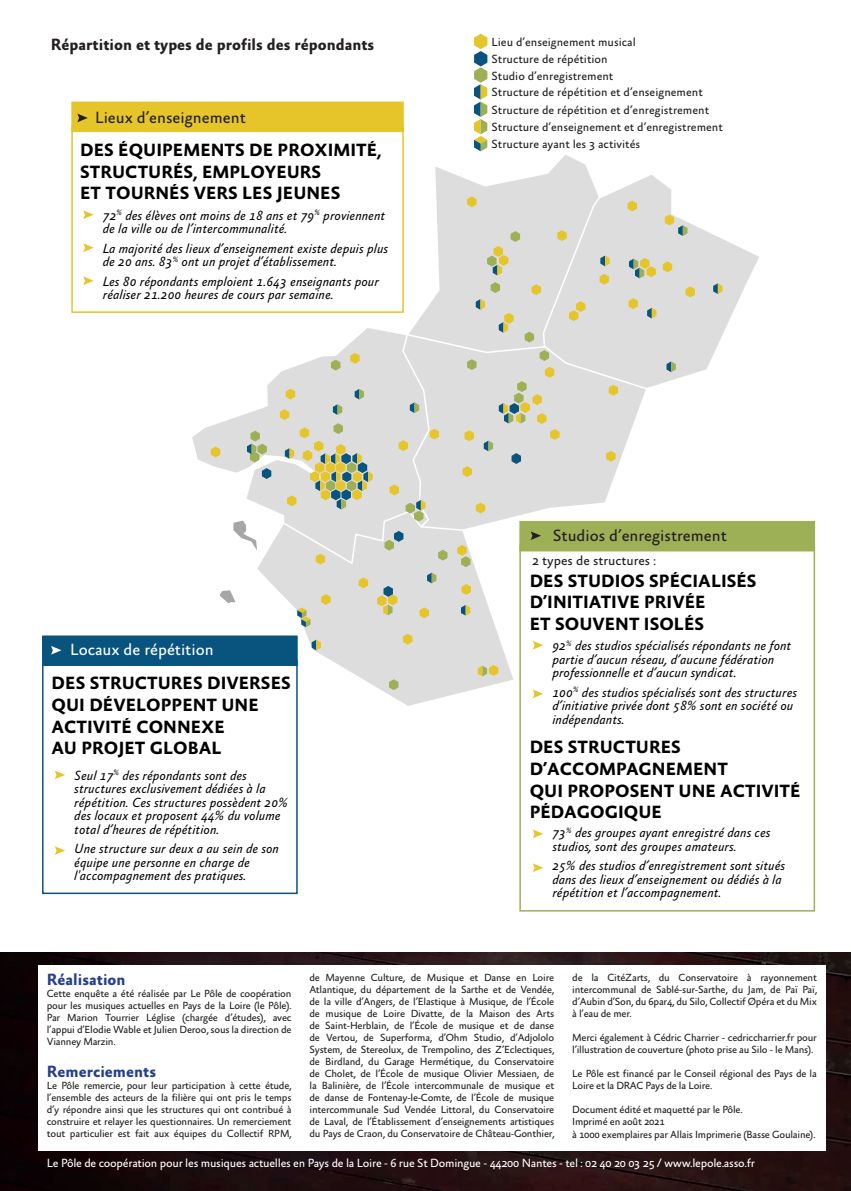
<style>
.page{position:relative;width:851px;height:1191px;background:#fff}
.page>*{position:absolute;margin:0;border:0;box-sizing:border-box;transform-origin:0 0}
.t1{font:700 18px/21.6px "Absara Sans";color:#000001}
.t2{font:16.5px "Absara Sans";color:#231f20}
.t3{font:700 16.5px "Absara Sans";color:#231f20}
.t4{font:700 16.5px "Absara Sans";color:#253f8e}
.t5{font:16.5px "Absara Sans";color:#fff}
.t6{font:italic 13.5px/13.5px "Absara Sans";color:#000001}
.t7{font:13.5px "Absara Sans";color:#231f20}
.t8{font:12px/17.2px "Absara Sans";color:#231f20}
.t9{font:12px "Absara Sans";letter-spacing:-.02em;color:#fff}
.t10{font:10.5px/12px "Absara Sans";letter-spacing:-.02em;color:#231f20;text-align:justify}
</style>
<div class="page">
<img style="left:0;top:952px;width:850px;height:239px">
<div style="left:38px;top:964px;width:787px;height:186px;background:#fff"></div>
<svg style="left:257px;top:531px;width:256px;height:175px"></svg>
<svg style="left:618px;top:175px;width:141px;height:213px"></svg>
<svg style="left:192px;top:328px;width:237px;height:236px"></svg>
<svg style="left:402px;top:334px;width:245px;height:197px"></svg>
<svg style="left:232px;top:519px;width:27px;height:35px"></svg>
<svg style="left:219px;top:590px;width:17px;height:13px"></svg>
<svg style="left:389px;top:484px;width:10px;height:11px"></svg>
<svg style="left:211px;top:446px;width:9px;height:11px"></svg>
<svg style="left:350px;top:353px;width:9px;height:11px"></svg>
<svg style="left:315px;top:553px;width:10px;height:11px"></svg>
<svg style="left:358px;top:577px;width:10px;height:11px"></svg>
<svg style="left:321px;top:594px;width:9px;height:11px"></svg>
<svg style="left:419px;top:607px;width:10px;height:11px"></svg>
<svg style="left:403px;top:633px;width:9px;height:11px"></svg>
<svg style="left:461px;top:584px;width:10px;height:11px"></svg>
<svg style="left:476px;top:502px;width:9px;height:11px"></svg>
<svg style="left:628px;top:298px;width:10px;height:11px"></svg>
<svg style="left:627px;top:200px;width:10px;height:11px"></svg>
<svg style="left:662px;top:261px;width:10px;height:11px"></svg>
<svg style="left:685px;top:286px;width:9px;height:11px"></svg>
<svg style="left:331px;top:360px;width:9px;height:10px"></svg>
<svg style="left:438px;top:550px;width:9px;height:10px"></svg>
<svg style="left:389px;top:679px;width:9px;height:11px"></svg>
<svg style="left:457px;top:545px;width:13px;height:22px"></svg>
<svg style="left:477px;top:665px;width:21px;height:11px"></svg>
<svg style="left:297px;top:607px;width:13px;height:20px"></svg>
<div style="left:43px;top:660px;width:254px;height:233px;background:#fff"></div>
<div style="left:42px;top:659px;width:256px;height:235px;border:2px solid #09547f"></div>
<div style="left:43px;top:636px;width:254px;height:29px;background:#09547f"></div>
<div style="left:42px;top:635px;width:256px;height:31px;border:2px solid #09547f"></div>
<svg style="left:55px;top:770px;width:10px;height:9px"></svg>
<svg style="left:55px;top:846px;width:10px;height:9px"></svg>
<svg style="left:51px;top:646px;width:10px;height:8px"></svg>
<div style="left:71px;top:126px;width:333px;height:187px;border:2px solid #e5c52a"></div>
<div style="left:72px;top:102px;width:331px;height:29px;background:#e5c52a"></div>
<div style="left:71px;top:102px;width:333px;height:30px;border:2px solid #e5c52a"></div>
<svg style="left:83px;top:210px;width:11px;height:9px"></svg>
<svg style="left:83px;top:243px;width:11px;height:9px"></svg>
<svg style="left:83px;top:276px;width:11px;height:9px"></svg>
<svg style="left:77px;top:114px;width:11px;height:8px"></svg>
<div style="left:519px;top:545px;width:296px;height:366px;border:2px solid #9eb055"></div>
<div style="left:520px;top:522px;width:294px;height:29px;background:#9eb055"></div>
<div style="left:519px;top:521px;width:296px;height:30px;border:2px solid #9eb055"></div>
<svg style="left:530px;top:531px;width:11px;height:9px"></svg>
<svg style="left:533px;top:641px;width:10px;height:8px"></svg>
<svg style="left:533px;top:689px;width:10px;height:9px"></svg>
<svg style="left:533px;top:829px;width:10px;height:9px"></svg>
<svg style="left:533px;top:863px;width:10px;height:9px"></svg>
<svg style="left:384px;top:531px;width:19px;height:19px"></svg>
<svg style="left:377px;top:586px;width:20px;height:29px"></svg>
<svg style="left:262px;top:468px;width:9px;height:11px"></svg>
<svg style="left:666px;top:361px;width:9px;height:11px"></svg>
<svg style="left:427px;top:572px;width:9px;height:11px"></svg>
<svg style="left:664px;top:214px;width:23px;height:22px"></svg>
<svg style="left:629px;top:258px;width:26px;height:20px"></svg>
<svg style="left:247px;top:431px;width:20px;height:31px"></svg>
<svg style="left:647px;top:308px;width:9px;height:10px"></svg>
<svg style="left:713px;top:283px;width:9px;height:11px"></svg>
<svg style="left:405px;top:500px;width:20px;height:21px"></svg>
<svg style="left:311px;top:639px;width:10px;height:11px"></svg>
<svg style="left:461px;top:605px;width:9px;height:10px"></svg>
<svg style="left:280px;top:389px;width:93px;height:120px"></svg>
<svg style="left:398px;top:34px;width:220px;height:443px"></svg>
<h2 class="t3" style="left:51px;top:36px;width:325px">Répartition et types de profils des répondants</h2>
<h2 class="t2" style="left:95px;top:108px;width:152px">Lieux d’enseignement</h2>
<h1 class="t1" style="left:80px;top:140px;width:303px">DES ÉQUIPEMENTS DE PROXIMITÉ,<br>STRUCTURÉS, EMPLOYEURS<br>ET TOURNÉS VERS LES JEUNES</h1>
<p class="t6" style="left:103px;top:209px;width:284px">72<sup>%</sup> des élèves ont moins de 18 ans et 79<sup>%</sup> proviennent de la ville ou de l’intercommunalité.</p>
<p class="t6" style="left:103px;top:242px;width:287px">La majorité des lieux d’enseignement existe depuis plus de 20 ans. 83<sup>%</sup> ont un projet d’établissement.</p>
<p class="t6" style="left:103px;top:275px;width:277px">Les 80 répondants emploient 1.643 enseignants pour réaliser 21.200 heures de cours par semaine.</p>
<h2 class="t5" style="left:70px;top:641px;width:145px">Locaux de répétition</h2>
<h1 class="t1" style="left:52px;top:673px;width:241px">DES STRUCTURES DIVERSES<br>QUI DÉVELOPPENT UNE<br>ACTIVITÉ CONNEXE<br>AU PROJET GLOBAL</h1>
<p class="t6" style="left:74px;top:769px;width:215px">Seul 17<sup>%</sup> des répondants sont des structures exclusivement dédiées à la répétition. Ces structures possèdent 20% des locaux et proposent 44% du volume total d’heures de répétition.</p>
<p class="t6" style="left:74px;top:843px;width:206px">Une structure sur deux a au sein de son équipe une personne en charge de l'accompagnement des pratiques.</p>
<p class="t8" style="left:491px;top:34px;width:146px">Lieu d’enseignement musical</p>
<p class="t8" style="left:491px;top:68px;width:213px;line-height:16.2px">Studio d’enregistrement<br>Structure de répétition et d’enseignement</p>
<p class="t8" style="left:491px;top:101px;width:233px">Structure de répétition et d’enregistrement<br>Structure d’enseignement et d’enregistrement<br>Structure ayant les 3 activités</p>
<p class="t8" style="left:491px;top:51px;width:117px">Structure de répétition</p>
<h2 class="t2" style="left:552px;top:527px;width:175px">Studios d’enregistrement</h2>
<p class="t7" style="left:532px;top:553px;width:125px">2 types de structures :</p>
<h1 class="t1" style="left:529px;top:571px;width:228px">DES STUDIOS SPÉCIALISÉS<br>D’INITIATIVE PRIVÉE<br>ET SOUVENT ISOLÉS</h1>
<p class="t6" style="left:552px;top:639px;width:240px">92<sup>%</sup> des studios spécialisés répondants ne font partie d’aucun réseau, d’aucune fédération professionnelle et d’aucun syndicat.</p>
<p class="t6" style="left:552px;top:686px;width:246px">100<sup>%</sup> des studios spécialisés sont des structures d’initiative privée dont 58% sont en société ou indépendants.</p>
<h1 class="t1" style="left:529px;top:737px;width:272px">DES STRUCTURES<br>D’ACCOMPAGNEMENT<br>QUI PROPOSENT UNE ACTIVITÉ<br>PÉDAGOGIQUE</h1>
<p class="t6" style="left:552px;top:826px;width:220px">73<sup>%</sup> des groupes ayant enregistré dans ces studios, sont des groupes amateurs.</p>
<p class="t6" style="left:552px;top:859px;width:234px">25% des studios d’enregistrement sont situés dans des lieux d’enseignement ou dédiés à la répétition et l’accompagnement.</p>
<h2 class="t4" style="left:47px;top:971px;width:80px">Réalisation</h2>
<p class="t10" style="left:47px;top:988px;width:246px">Cette enquête a été réalisée par Le Pôle de coopération pour les musiques actuelles en Pays de la Loire (le Pôle).<br>Par Marion Tourrier Léglise (chargée d’études), avec l’appui d’Elodie Wable et Julien Deroo, sous la direction de Vianney Marzin.</p>
<h2 class="t4" style="left:47px;top:1062px;width:111px">Remerciements</h2>
<p class="t10" style="left:47px;top:1079px;width:246px">Le Pôle remercie, pour leur participation à cette étude, l’ensemble des acteurs de la filière qui ont pris le temps d’y répondre ainsi que les structures qui ont contribué à construire et relayer les questionnaires. Un remerciement tout particulier est fait aux équipes du Collectif RPM,</p>
<p class="t10" style="left:309px;top:971px;width:246px">de Mayenne Culture, de Musique et Danse en Loire Atlantique, du département de la Sarthe et de Vendée, de la ville d’Angers, de l’Elastique à Musique, de l’École de musique de Loire Divatte, de la Maison des Arts de Saint-Herblain, de l’École de musique et de danse de Vertou, de Superforma, d’Ohm Studio, d’Adjololo System, de Stereolux, de Trempolino, des Z’Eclectiques, de Birdland, du Garage Hermétique, du Conservatoire de Cholet, de l’École de musique Olivier Messiaen, de la Balinière, de l’École intercommunale de musique et de danse de Fontenay-le-Comte, de l’École de musique intercommunale Sud Vendée Littoral, du Conservatoire de Laval, de l’Établissement d’enseignements artistiques du Pays de Craon, du Conservatoire de Château-Gonthier,</p>
<p class="t10" style="left:572px;top:971px;width:246px">de la CitéZarts, du Conservatoire à rayonnement intercommunal de Sablé-sur-Sarthe, du Jam, de Paï Paï, d’Aubin d’Son, du 6par4, du Silo, Collectif Øpéra et du Mix à l’eau de mer.</p>
<p class="t10" style="left:572px;top:1031px;width:246px">Merci également à Cédric Charrier - cedriccharrier.fr pour l’illustration de couverture (photo prise au Silo - le Mans).</p>
<p class="t10" style="left:572px;top:1067px;width:246px">Le Pôle est financé par le Conseil régional des Pays de la<br>Loire et la DRAC Pays de la Loire.</p>
<p class="t10" style="left:572px;top:1103px;width:172px">Document édité et maquetté par le Pôle.<br>Imprimé en août 2021</p>
<p class="t10" style="left:572px;top:1129px;width:245px">à 1000 exemplaires par Allais Imprimerie (Basse Goulaine).</p>
<p class="t9" style="left:47px;top:1156px;width:709px">Le Pôle de coopération pour les musiques actuelles en Pays de la Loire - 6 rue St Domingue - 44200 Nantes - tel : 02 40 20 03 25 / www.lepole.asso.fr</p>
</div>
